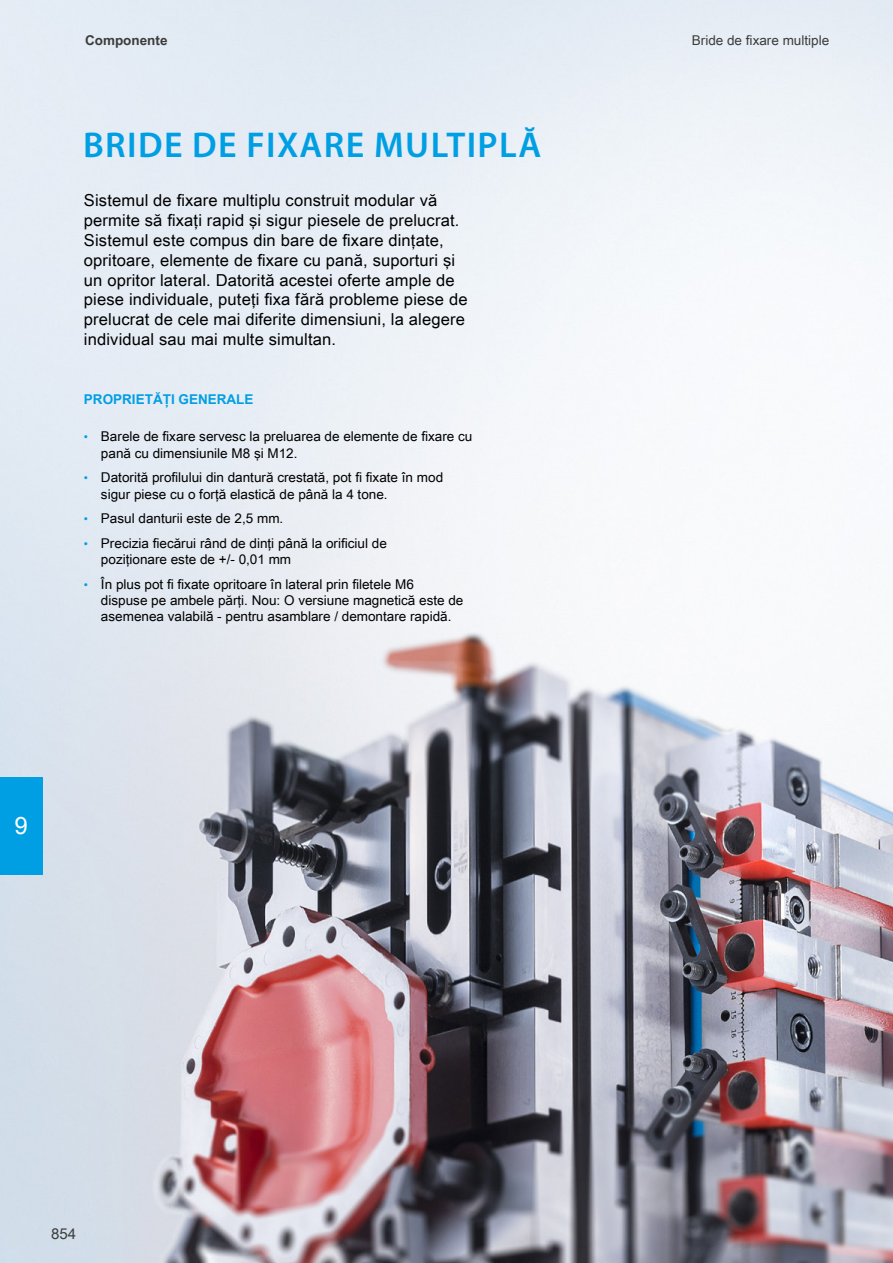
<style>
.page{position:relative;width:893px;height:1263px;background:#fff}
.page>*{position:absolute;margin:0;border:0;box-sizing:border-box;transform-origin:0 0}
.t1{font:600 36px "Myriad Pro";letter-spacing:.04em;color:#009fe3}
.t2{font:24px "Arial Unicode MS";color:#fff}
.t3{font:16.5px/19.8px "Arial Unicode MS";letter-spacing:.01em;color:#000}
.t4{font:15px "Arial Unicode MS";color:#3c3c3b}
.t5{font:13.5px/16.2px "Arial Unicode MS";color:#000}
.t6{font:13.5px "Arial Unicode MS";color:#3c3c3b}
.t7{font:700 13.5px "Arial Unicode MS";color:#009fe3}
.t8{font:700 13.5px "Arial Unicode MS";color:#3c3c3b}
.s1{font-family:"Arial";font-size:12px;color:#009fe3}
</style>
<div class="page">
<img style="left:0;top:0;width:893px;height:1263px">
<div style="left:0;top:777px;width:43px;height:97px;background:#009fe3"></div>
<p class="t8" style="left:85px;top:30px;width:84px">Componente</p>
<p class="t6" style="left:692px;top:30px;width:139px">Bride de fixare multiple</p>
<h1 class="t1" style="left:83px;top:122px;width:460px">BRIDE DE FIXARE MULTIPLĂ</h1>
<p class="t3" style="left:84px;top:190px;width:385px">Sistemul de fixare multiplu construit modular vă permite să fixaţi rapid şi sigur piesele de prelucrat.<br>Sistemul este compus din bare de fixare dinţate, opritoare, elemente de fixare cu pană, suporturi şi un opritor lateral. Datorită acestei oferte ample de piese individuale, puteţi fixa fără probleme piese de prelucrat de cele mai diferite dimensiuni, la alegere individual sau mai multe simultan.</p>
<p class="t7" style="left:84px;top:390px;width:171px">PROPRIETĂŢI GENERALE</p>
<p class="t5" style="left:101px;top:428px;width:373px;text-indent:-17px"><span class="s1">•</span> Barele de fixare servesc la preluarea de elemente de fixare cu pană cu dimensiunile M8 şi M12.</p>
<p class="t5" style="left:101px;top:469px;width:344px;text-indent:-17px"><span class="s1">•</span> Datorită profilului din dantură crestată, pot fi fixate în mod sigur piese cu o forţă elastică de până la 4 tone.</p>
<p class="t5" style="left:84px;top:510px;width:201px"><span class="s1">•</span> Pasul danturii este de 2,5 mm.</p>
<p class="t5" style="left:101px;top:535px;width:287px;text-indent:-17px"><span class="s1">•</span> Precizia fiecărui rând de dinţi până la orificiul de poziţionare este de +/- 0,01 mm</p>
<p class="t5" style="left:101px;top:576px;width:364px;text-indent:-17px"><span class="s1">•</span> În plus pot fi fixate opritoare în lateral prin filetele M6 dispuse pe ambele părţi. Nou: O versiune magneticӑ este de asemenea valabilӑ - pentru asamblare / demontare rapidӑ.</p>
<h2 class="t2" style="left:15px;top:808px;width:15px">9</h2>
<p class="t4" style="left:51px;top:1223px;width:27px">854</p>
</div>
